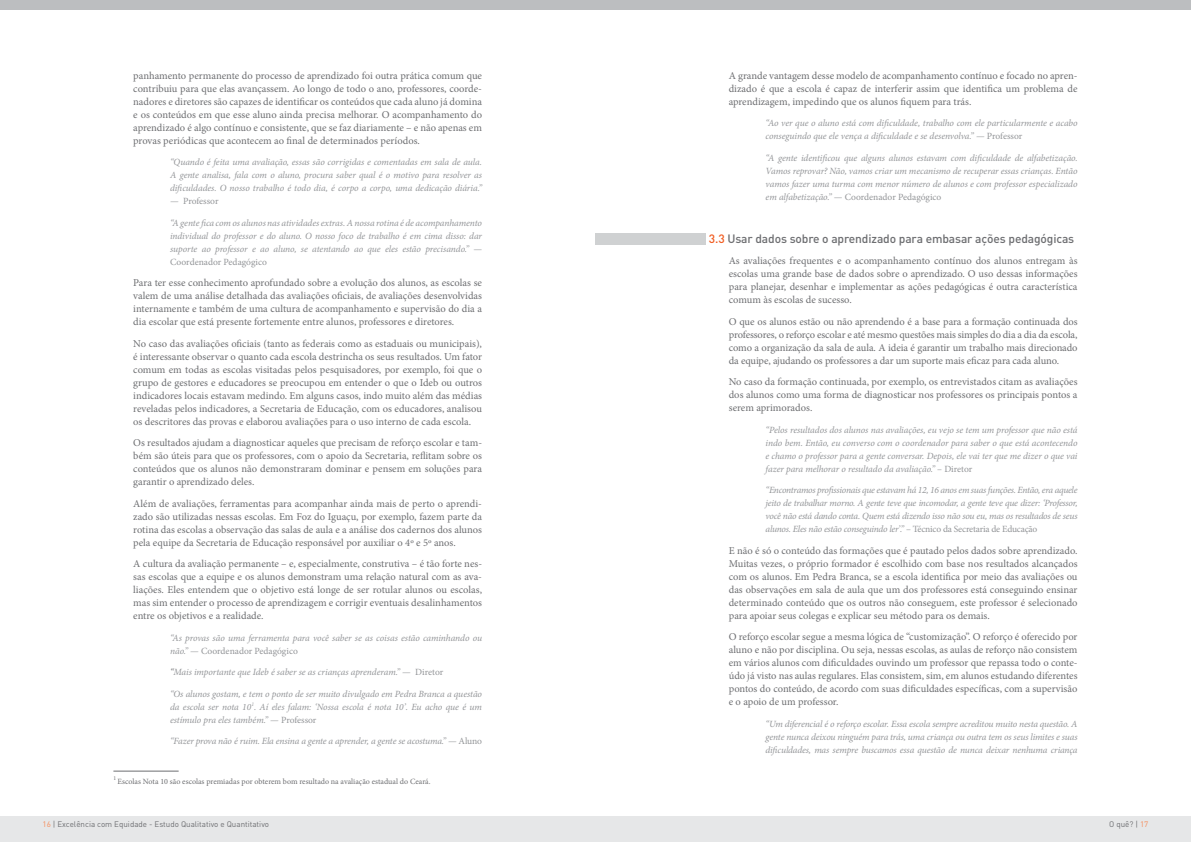
<style>
.page{position:relative;width:1191px;height:842px;background:#fff}
.page>*{position:absolute;margin:0;border:0;box-sizing:border-box;transform-origin:0 0}
.t1{font:500 12px "DIN";letter-spacing:-.01em;color:#6d6e71}
.t2{font:10.5px/13px "Minion Pro";color:#6d6e71;text-align:justify}
.t3{font:italic 9.5px/13px "Minion Pro";letter-spacing:-.01em;color:#939598;text-align:justify}
.t4{font:9.5px "Minion Pro";color:#939598}
.t5{font:8px "Minion Pro";color:#6d6e71}
.t6{font:8px "DIN";color:#6d6e71}
.s1{font-style:italic}
.s2{font-style:normal}
.s3{color:#6d6e71}
.s4{color:#f68c59}
.s5{color:#f15d22}
</style>
<div class="page">
<div style="left:0;top:816px;width:1191px;height:26px;background:#e6e7e8"></div>
<div style="left:0;top:0;width:1191px;height:9px;background:#bcbec0"></div>
<div style="left:595px;top:233px;width:111px;height:11px;background:#cfd1d2"></div>
<hr style="left:113px;top:771px;width:66px;height:1px;background:#6d6e71">
<p class="t2" style="left:133px;top:69px;width:350px">panhamento permanente do processo de aprendizado foi outra prática comum que contribuiu para que elas avançassem. Ao longo de todo o ano, professores, coorde&shy;nadores e diretores são capazes de identificar os conteúdos que cada aluno já domina e os conteúdos em que esse aluno ainda precisa melhorar. O acompanhamento do aprendizado é algo contínuo e consistente, que se faz diariamente – e não apenas em provas periódicas que acontecem ao final de determinados períodos.</p>
<p class="t3" style="left:170px;top:155px;width:313px">“Quando é feita uma avaliação, essas são corrigidas e comentadas em sala de aula.<br>A gente analisa, fala com o aluno, procura saber qual é o motivo para resolver as dificuldades. O nosso trabalho é todo dia, é corpo a corpo, uma dedicação diária.”</p>
<p class="t4" style="left:170px;top:195px;width:50px"><span class="s1">—</span> Professor</p>
<p class="t3" style="left:170px;top:216px;width:313px">“A gente fica com os alunos nas atividades extras. A nossa rotina é de acompanhamento individual do professor e do aluno. O nosso foco de trabalho é em cima disso: dar suporte ao professor e ao aluno, se atentando ao que eles estão precisando.” —</p>
<p class="t4" style="left:170px;top:255px;width:98px">Coordenador Pedagógico</p>
<p class="t2" style="left:133px;top:276px;width:350px">Para ter esse conhecimento aprofundado sobre a evolução dos alunos, as escolas se valem de uma análise detalhada das avaliações oficiais, de avaliações desenvolvidas internamente e também de uma cultura de acompanhamento e supervisão do dia a dia escolar que está presente fortemente entre alunos, professores e diretores.</p>
<p class="t2" style="left:133px;top:337px;width:350px">No caso das avaliações oficiais (tanto as federais como as estaduais ou municipais), é interessante observar o quanto cada escola destrincha os seus resultados. Um fator comum em todas as escolas visitadas pelos pesquisadores, por exemplo, foi que o grupo de gestores e educadores se preocupou em entender o que o Ideb ou outros indicadores locais estavam medindo. Em alguns casos, indo muito além das médias reveladas pelos indicadores, a Secretaria de Educação, com os educadores, analisou os descritores das provas e elaborou avaliações para o uso interno de cada escola.</p>
<p class="t2" style="left:133px;top:436px;width:350px">Os resultados ajudam a diagnosticar aqueles que precisam de reforço escolar e tam&shy;bém são úteis para que os professores, com o apoio da Secretaria, reflitam sobre os conteúdos que os alunos não demonstraram dominar e pensem em soluções para garantir o aprendizado deles.</p>
<p class="t2" style="left:133px;top:497px;width:350px">Além de avaliações, ferramentas para acompanhar ainda mais de perto o aprendi&shy;zado são utilizadas nessas escolas. Em Foz do Iguaçu, por exemplo, fazem parte da rotina das escolas a observação das salas de aula e a análise dos cadernos dos alunos pela equipe da Secretaria de Educação responsável por auxiliar o 4º e 5º anos.</p>
<p class="t2" style="left:133px;top:557px;width:350px">A cultura da avaliação permanente – e, especialmente, construtiva – é tão forte nes&shy;sas escolas que a equipe e os alunos demonstram uma relação natural com as ava&shy;liações. Eles entendem que o objetivo está longe de ser rotular alunos ou escolas, mas sim entender o processo de aprendizagem e corrigir eventuais desalinhamentos entre os objetivos e a realidade.</p>
<p class="t3" style="left:170px;top:631px;width:313px">“As provas são uma ferramenta para você saber se as coisas estão caminhando ou não.” — <span class="s2">Coordenador Pedagógico</span></p>
<p class="t3" style="left:170px;top:665px;width:275px"><span class="s3">“</span>Mais importante que Ideb é saber se as crianças aprenderam.” — <span class="s2">Diretor</span></p>
<p class="t3" style="left:170px;top:687px;width:313px">“Os alunos gostam, e tem o ponto de ser muito divulgado em Pedra Branca a questão da escola ser nota 10<sup>1</sup>. Aí eles falam: ‘Nossa escola é nota 10’. Eu acho que é um estímulo pra eles também.” — <span class="s2">Professor</span></p>
<p class="t3" style="left:170px;top:734px;width:313px">“Fazer prova não é ruim. Ela ensina a gente a aprender, a gente se acostuma.” — <span class="s2">Aluno</span></p>
<p class="t5" style="left:113px;top:776px;width:319px"><sup>1</sup> Escolas Nota 10 são escolas premiadas por obterem bom resultado na avaliação estadual do Ceará.</p>
<p class="t6" style="left:43px;top:819px;width:228px"><span class="s4">16</span> | Excelência com Equidade - Estudo Qualitativo e Quantitativo</p>
<p class="t2" style="left:729px;top:69px;width:350px">A grande vantagem desse modelo de acompanhamento contínuo e focado no apren&shy;dizado é que a escola é capaz de interferir assim que identifica um problema de aprendizagem, impedindo que os alunos fiquem para trás.</p>
<p class="t3" style="left:765px;top:116px;width:313px">“Ao ver que o aluno está com dificuldade, trabalho com ele particularmente e acabo conseguindo que ele vença a dificuldade e se desenvolva.” — <span class="s2">Professor</span></p>
<p class="t3" style="left:765px;top:151px;width:313px">“A gente identificou que alguns alunos estavam com dificuldade de alfabetização.<br>Vamos reprovar? Não, vamos criar um mecanismo de recuperar essas crianças. Então vamos fazer uma turma com menor número de alunos e com professor especializado em alfabetização.” — <span class="s2">Coordenador Pedagógico</span></p>
<p class="t1" style="left:709px;top:231px;width:367px"><span class="s5">3.3</span> Usar dados sobre o aprendizado para embasar ações pedagógicas</p>
<p class="t2" style="left:729px;top:254px;width:350px">As avaliações frequentes e o acompanhamento contínuo dos alunos entregam às escolas uma grande base de dados sobre o aprendizado. O uso dessas informações para planejar, desenhar e implementar as ações pedagógicas é outra característica comum às escolas de sucesso.</p>
<p class="t2" style="left:729px;top:315px;width:350px">O que os alunos estão ou não aprendendo é a base para a formação continuada dos professores, o reforço escolar e até mesmo questões mais simples do dia a dia da escola, como a organização da sala de aula. A ideia é garantir um trabalho mais direcionado da equipe, ajudando os professores a dar um suporte mais eficaz para cada aluno.</p>
<p class="t2" style="left:729px;top:375px;width:350px">No caso da formação continuada, por exemplo, os entrevistados citam as avaliações dos alunos como uma forma de diagnosticar nos professores os principais pontos a serem aprimorados.</p>
<p class="t3" style="left:765px;top:423px;width:313px">“Pelos resultados dos alunos nas avaliações, eu vejo se tem um professor que não está indo bem. Então, eu converso com o coordenador para saber o que está acontecendo e chamo o professor para a gente conversar. Depois, ele vai ter que me dizer o que vai fazer para melhorar o resultado da avaliação.” <span class="s2">– Diretor</span></p>
<p class="t3" style="left:765px;top:483px;width:313px">“Encontramos profissionais que estavam há 12, 16 anos em suas funções. Então, era aquele jeito de trabalhar morno. A gente teve que incomodar, a gente teve que dizer: ‘Professor, você não está dando conta. Quem está dizendo isso não sou eu, mas os resultados de seus alunos. Eles não estão conseguindo ler’.” <span class="s2">– Técnico da Secretaria de Educação</span></p>
<p class="t2" style="left:729px;top:544px;width:350px">E não é só o conteúdo das formações que é pautado pelos dados sobre aprendizado.<br>Muitas vezes, o próprio formador é escolhido com base nos resultados alcançados com os alunos. Em Pedra Branca, se a escola identifica por meio das avaliações ou das observações em sala de aula que um dos professores está conseguindo ensinar determinado conteúdo que os outros não conseguem, este professor é selecionado para apoiar seus colegas e explicar seu método para os demais.</p>
<p class="t2" style="left:729px;top:630px;width:350px">O reforço escolar segue a mesma lógica de “customização”. O reforço é oferecido por aluno e não por disciplina. Ou seja, nessas escolas, as aulas de reforço não consistem em vários alunos com dificuldades ouvindo um professor que repassa todo o conte&shy;údo já visto nas aulas regulares. Elas consistem, sim, em alunos estudando diferentes pontos do conteúdo, de acordo com suas dificuldades específicas, com a supervisão e o apoio de um professor.</p>
<p class="t3" style="left:765px;top:717px;width:313px">“Um diferencial é o reforço escolar. Essa escola sempre acreditou muito nesta questão. A gente nunca deixou ninguém para trás, uma criança ou outra tem os seus limites e suas dificuldades, mas sempre buscamos essa questão de nunca deixar nenhuma criança</p>
<p class="t6" style="left:1109px;top:819px;width:41px">O quê? | <span class="s4">17</span></p>
</div>
